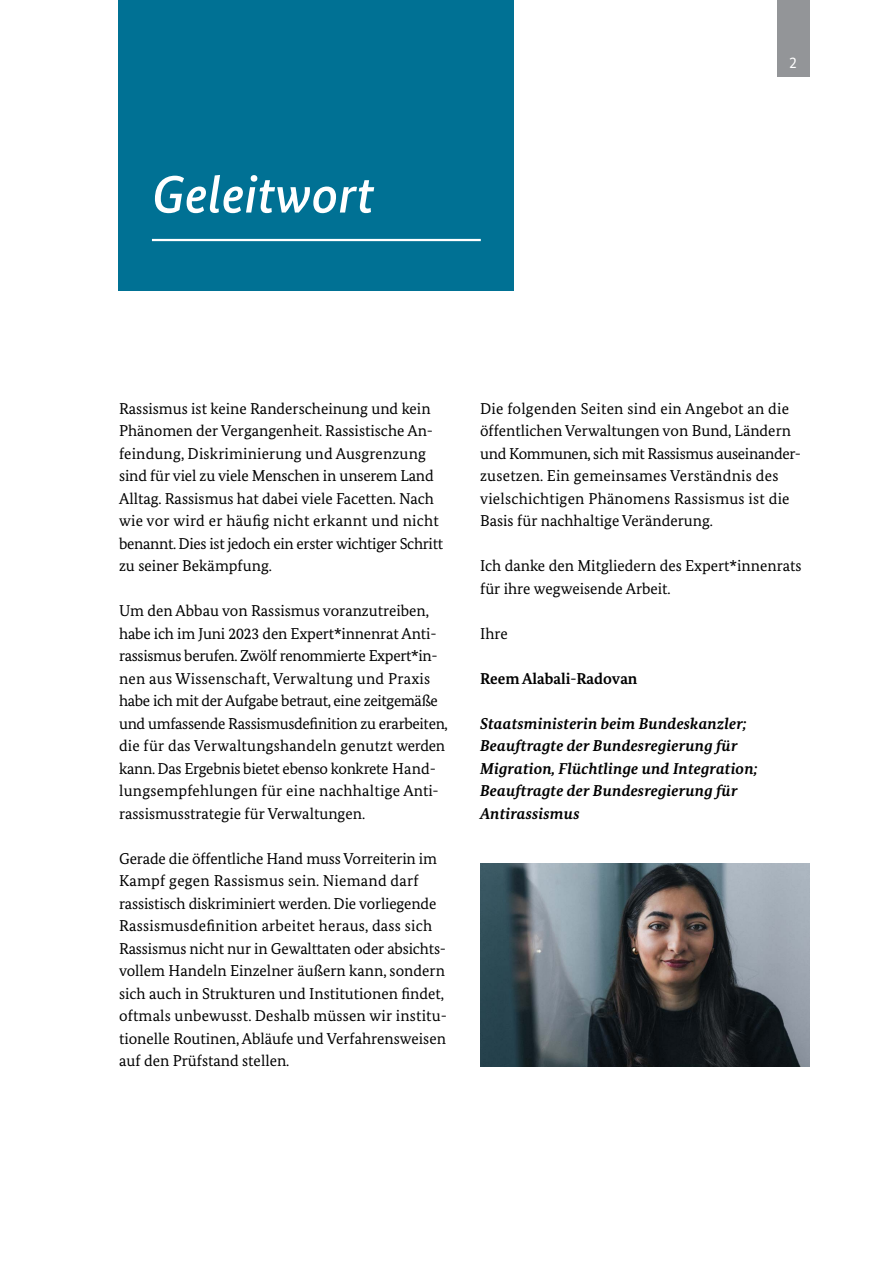
<style>
.page{position:relative;width:893px;height:1263px;background:#fff}
.page>*{position:absolute;margin:0;border:0;box-sizing:border-box;transform-origin:0 0}
.H1-Head_Kapitel_35_38_5{font:italic 500 52.5px "Bundes Sans";color:#fff}
.P-Copy_10_5_15{font:15.75px/22.5px "Bundes Serif";color:#000}
.P-Copy_10_5_15-2{font:italic 700 15.75px/22.5px "Bundes Serif";letter-spacing:.01em;color:#000}
.P-Copy_10_5_15-3{font:700 15.75px "Bundes Serif";color:#000}
.t1{font:15.75px "Bundes Sans";color:#fff}
</style>
<div class="page">
<div style="left:119px;top:0;width:395px;height:290px;background:#007194"></div>
<hr style="left:152px;top:239px;width:329px;height:2px;background:#fff">
<img style="left:481px;top:864px;width:329px;height:202px">
<div style="left:777px;top:0;width:33px;height:77px;background:#939598"></div>
<h1 class="H1-Head_Kapitel_35_38_5" style="left:152px;top:164px;width:224px">Geleitwort</h1>
<p class="t1" style="left:789px;top:54px;width:9px">2</p>
<p class="P-Copy_10_5_15" style="left:119px;top:397px;width:326px">Rassismus ist keine Randerscheinung und kein Phänomen der Vergangenheit. Rassistische An&shy;feindung, Diskriminierung und Ausgrenzung sind für viel zu viele Menschen in unserem Land Alltag. Rassismus hat dabei viele Facetten. Nach wie vor wird er häufig nicht erkannt und nicht benannt. Dies ist jedoch ein erster wichtiger Schritt zu seiner Bekämpfung.</p>
<p class="P-Copy_10_5_15" style="left:119px;top:599px;width:330px">Um den Abbau von Rassismus voranzutreiben, habe ich im Juni 2023 den Expert*innenrat Anti&shy;rassismus berufen. Zwölf renommierte Expert*in&shy;nen aus Wissenschaft, Verwaltung und Praxis habe ich mit der Aufgabe betraut, eine zeitgemäße und umfassende Rassismusdefinition zu erarbeiten, die für das Verwaltungshandeln genutzt werden kann. Das Ergebnis bietet ebenso konkrete Hand&shy;lungsempfehlungen für eine nachhaltige Anti&shy;rassismusstrategie für Verwaltungen.</p>
<p class="P-Copy_10_5_15" style="left:119px;top:847px;width:329px">Gerade die öffentliche Hand muss Vorreiterin im Kampf gegen Rassismus sein. Niemand darf rassistisch diskriminiert werden. Die vorliegende Rassismusdefinition arbeitet heraus, dass sich Rassismus nicht nur in Gewalttaten oder absichts&shy;vollem Handeln Einzelner äußern kann, sondern sich auch in Strukturen und Institutionen findet, oftmals unbewusst. Deshalb müssen wir institu&shy;tionelle Routinen, Abläufe und Verfahrensweisen auf den Prüfstand stellen.</p>
<p class="P-Copy_10_5_15" style="left:480px;top:397px;width:322px">Die folgenden Seiten sind ein Angebot an die öffentlichen Verwaltungen von Bund, Ländern und Kommunen, sich mit Rassismus auseinander&shy;zusetzen. Ein gemeinsames Verständnis des vielschichtigen Phänomens Rassismus ist die Basis für nachhaltige Veränderung.</p>
<p class="P-Copy_10_5_15" style="left:480px;top:554px;width:323px">Ich danke den Mitgliedern des Expert*innenrats für ihre wegweisende Arbeit.</p>
<p class="P-Copy_10_5_15" style="left:480px;top:622px;width:29px">Ihre</p>
<p class="P-Copy_10_5_15-3" style="left:480px;top:668px;width:159px">Reem Alabali-Radovan</p>
<p class="P-Copy_10_5_15-2" style="left:480px;top:712px;width:268px">Staatsministerin beim Bundeskanzler;</p>
<p class="P-Copy_10_5_15-2" style="left:480px;top:734px;width:279px">Beauftragte der Bundesregierung für<br>Migration, Flüchtlinge und Integration;</p>
<p class="P-Copy_10_5_15-2" style="left:480px;top:779px;width:259px">Beauftragte der Bundesregierung für<br>Antirassismus</p>
</div>
